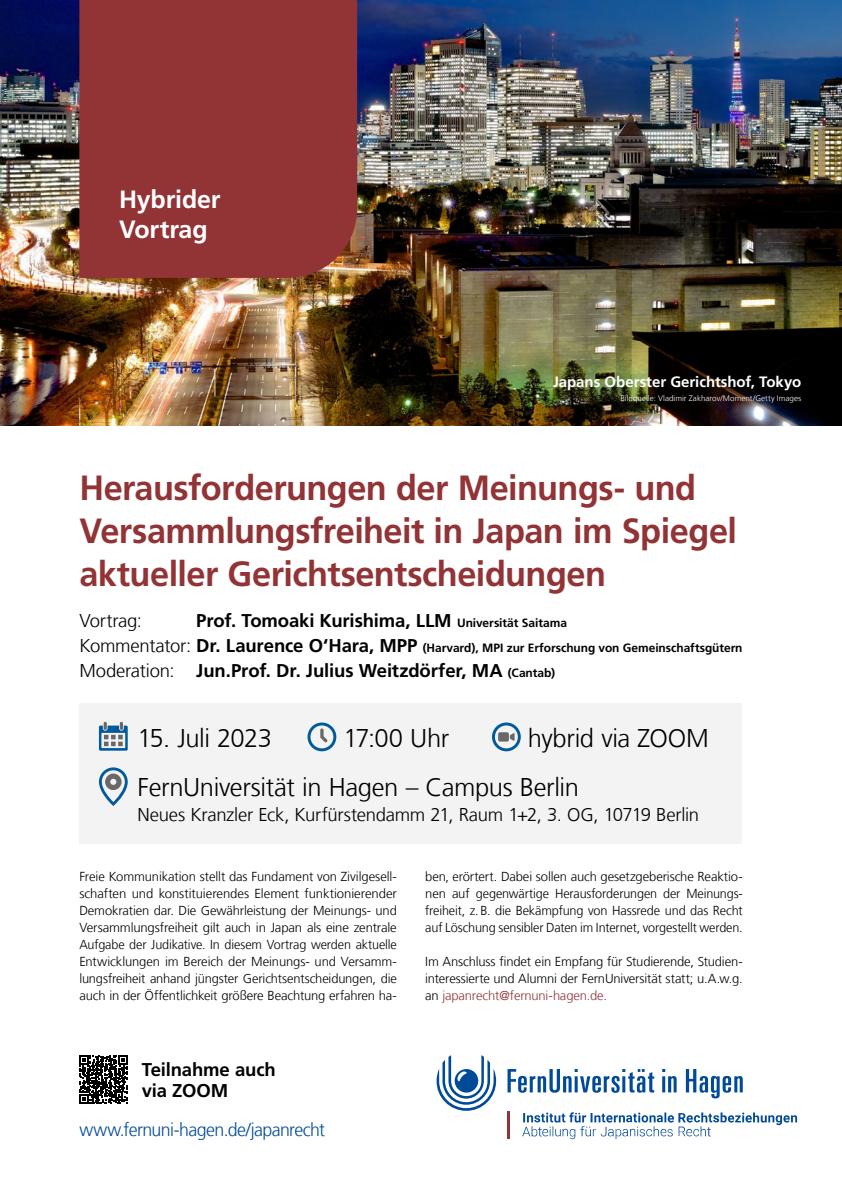
<style>
.page{position:relative;width:842px;height:1191px;background:#fff}
.page>*{position:absolute;margin:0;border:0;box-sizing:border-box;transform-origin:0 0}
.Headline{font:700 35px/43px "Frutiger LT Com";letter-spacing:-.015em;color:#923336}
.Datum__Uhrzeit{font:300 25.6px "Frutiger LT Com";letter-spacing:-.015em;color:#000}
.Blauer_Kasten{font:700 25px "Frutiger LT Com";letter-spacing:-.01em;color:#fff}
.Datum__Uhrzeit-2{font:700 18.5px "Frutiger LT Com";letter-spacing:-.005em;color:#000}
.Datum__Uhrzeit-3{font:300 18.5px "Frutiger LT Com";letter-spacing:-.015em;color:#000}
.Fließtext{font:300 18.5px "Frutiger LT Com";letter-spacing:-.035em;color:#004a98;scale:.96 1}
.Fließtext-2{font:700 18.5px/21px "Frutiger LT Com";letter-spacing:-.01em;color:#000}
.Quellenangabe{font:700 15px "Frutiger LT Com";letter-spacing:-.005em;color:#fff}
.Datum__Uhrzeit-4{font:300 13px/17px "Frutiger LT Com";letter-spacing:-.01em;color:#000;text-align:justify}
.Fließtext-3{font:300 13px/17px "Frutiger LT Com";letter-spacing:-.01em;color:#000;text-align:justify}
.Datum__Uhrzeit-5{font:700 12px "Frutiger LT Com";letter-spacing:-.005em;color:#000}
.Quellenangabe-2{font:300 8px "Frutiger LT Com";letter-spacing:.01em;color:#fff}
.s1{font-size:12px}
.s2{font-weight:300;font-size:18.5px}
.s3{font-size:18.5px}
.s4{font-weight:300}
.s5{color:#923336}
</style>
<div class="page">
<img style="left:0;top:0;width:842px;height:425px">
<div style="left:79px;top:0;width:278px;height:278px;background:#923336"></div>
<svg style="left:79px;top:1055px;width:48px;height:48px"></svg>
<div style="left:79px;top:703px;width:663px;height:140px;background:#f3f3f3"></div>
<svg style="left:99px;top:722px;width:29px;height:28px"></svg>
<svg style="left:307px;top:722px;width:29px;height:29px"></svg>
<svg style="left:492px;top:722px;width:29px;height:29px"></svg>
<svg style="left:99px;top:767px;width:29px;height:39px"></svg>
<svg style="left:507px;top:1069px;width:236px;height:29px"></svg>
<svg style="left:436px;top:1055px;width:60px;height:55px"></svg>
<hr style="left:507px;top:1110px;width:3px;height:28px;background:#923336">
<svg style="left:522px;top:1112px;width:275px;height:27px"></svg>
<h6 class="Blauer_Kasten" style="left:119px;top:185px;width:103px">Hybrider</h6>
<h6 class="Blauer_Kasten" style="left:119px;top:215px;width:90px">Vortrag</h6>
<p class="Quellenangabe" style="left:553px;top:373px;width:250px">Japans Oberster Gerichtshof, Tokyo</p>
<p class="Quellenangabe-2" style="left:620px;top:393px;width:182px">Bildquelle: Vladimir Zakharov/Moment/Getty Images</p>
<p class="Headline" style="left:79px;top:466px;width:659px">Herausforderungen der Meinungs- und<br>Versammlungsfreiheit in Japan im Spiegel aktueller Gerichtsentscheidungen</p>
<p class="Datum__Uhrzeit-3" style="left:79px;top:610px;width:64px">Vortrag:</p>
<p class="Datum__Uhrzeit-2" style="left:196px;top:610px;width:372px">Prof. Tomoaki Kurishima, LLM <span class="s1">Universität Saitama</span></p>
<p class="Datum__Uhrzeit-5" style="left:79px;top:641px;width:665px"><span class="s2">Kommentator:</span> <span class="s3">Dr. Laurence O‘Hara, MPP</span> (Harvard), MPI zur Erforschung von Gemeinschaftsgütern</p>
<p class="Datum__Uhrzeit-2" style="left:79px;top:660px;width:477px"><span class="s4">Moderation:</span> Jun.Prof. Dr. Julius Weitzdörfer, MA <span class="s1">(Cantab)</span></p>
<p class="Datum__Uhrzeit" style="left:137px;top:723px;width:136px">15. Juli 2023</p>
<p class="Datum__Uhrzeit" style="left:343px;top:723px;width:107px">17:00 Uhr</p>
<p class="Datum__Uhrzeit" style="left:528px;top:723px;width:182px">hybrid via ZOOM</p>
<p class="Datum__Uhrzeit" style="left:137px;top:772px;width:443px">FernUniversität in Hagen – Campus Berlin</p>
<p class="Datum__Uhrzeit-3" style="left:137px;top:803px;width:563px">Neues Kranzler Eck, Kurfürstendamm 21, Raum 1+2, 3. OG, 10719 Berlin</p>
<p class="Datum__Uhrzeit-4" style="left:79px;top:868px;width:319px">Freie Kommunikation stellt das Fundament von Zivilgesell&shy;schaften und konstituierendes Element funktionierender Demokratien dar. Die Gewährleistung der Meinungs- und Versammlungsfreiheit gilt auch in Japan als eine zentrale Aufgabe der Judikative. In diesem Vortrag werden aktuelle Entwicklungen im Bereich der Meinungs- und Versamm&shy;lungsfreiheit anhand jüngster Gerichtsentscheidungen, die auch in der Öffentlichkeit größere Beachtung erfahren ha-</p>
<p class="Datum__Uhrzeit-4" style="left:425px;top:868px;width:319px">ben, erörtert. Dabei sollen auch gesetzgeberische Reaktio&shy;nen auf gegenwärtige Herausforderungen der Meinungs&shy;freiheit, z.B. die Bekämpfung von Hassrede und das Recht auf Löschung sensibler Daten im Internet, vorgestellt werden.</p>
<p class="Fließtext-3" style="left:425px;top:953px;width:319px">Im Anschluss findet ein Empfang für Studierende, Studien&shy;interessierte und Alumni der FernUniversität statt; u.A.w.g. an <span class="s5">japanrecht@fernuni-hagen.de.</span></p>
<p class="Fließtext-2" style="left:142px;top:1058px;width:136px">Teilnahme auch via ZOOM</p>
<p class="Fließtext" style="left:79px;top:1119px;width:258px">www.fernuni-hagen.de/japanrecht</p>
</div>
